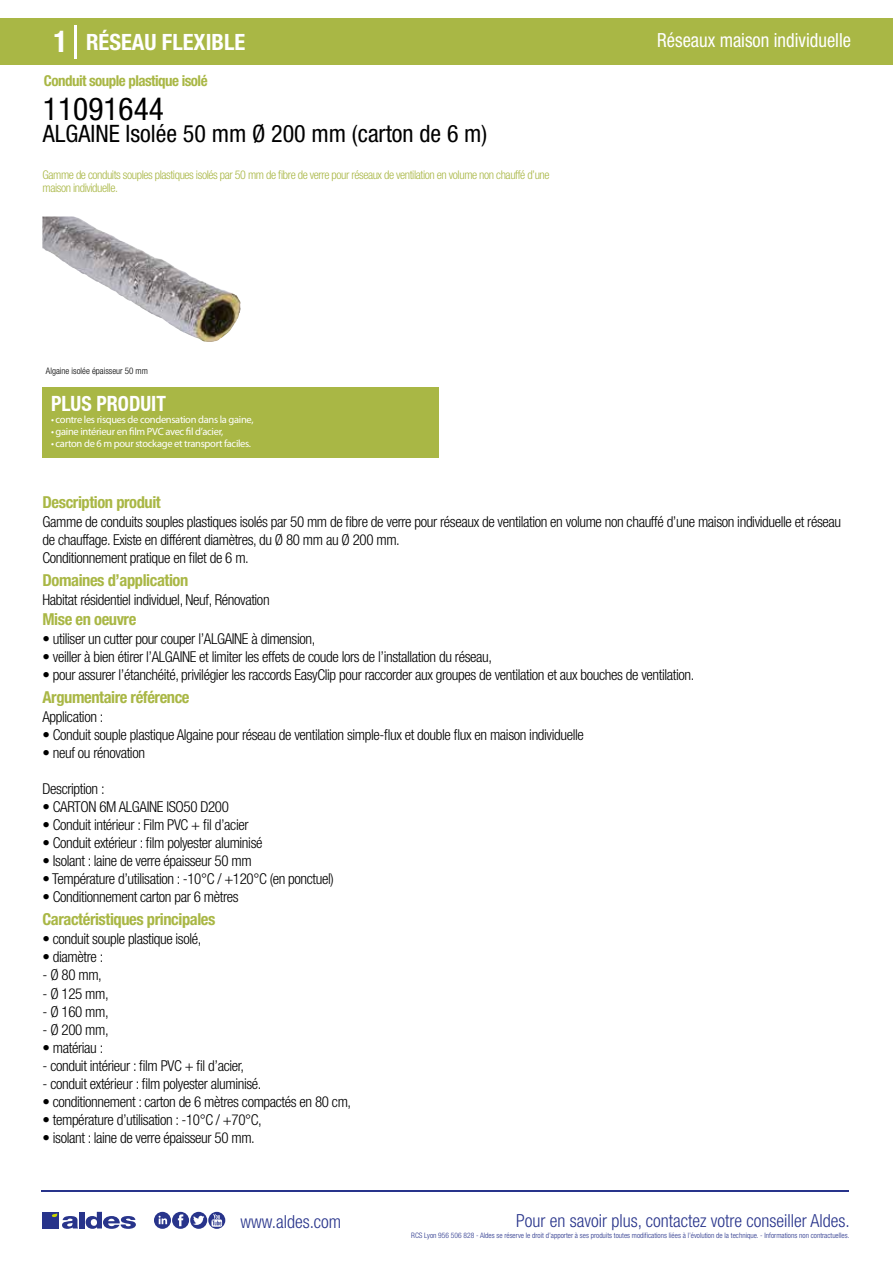
<style>
.page{position:relative;width:893px;height:1263px;background:#fff}
.page>*{position:absolute;margin:0;border:0;box-sizing:border-box;transform-origin:0 0}
.t1{font:condensed 31.5px "Helvetica Neue LT Std";color:#000}
.t2{font:condensed 24px "Helvetica Neue LT Std";color:#000}
.t3{font:700 condensed 22.5px "Helvetica Neue LT Std";color:#fff}
.t4{font:700 condensed 21px "Helvetica Neue";color:#fff;scale:.95 1}
.t5{font:condensed 19.5px "Helvetica Neue LT Std";color:#fff;scale:.95 1}
.t6{font:300 condensed 18px "Helvetica Neue";color:#28348b}
.t7{font:700 condensed 16.5px "Helvetica Neue LT Std";letter-spacing:-.025em;color:#a9b745}
.t8{font:300 condensed 15px/18px "Helvetica Neue LT Std";letter-spacing:-.025em;color:#000}
.t9{font:700 condensed 15px "Helvetica Neue LT Std";letter-spacing:-.035em;color:#a9b745}
.t10{font:300 condensed 12px/13.5px "Helvetica Neue LT Std";letter-spacing:-.035em;color:#a9b745}
.t11{font:10.5px "Myriad Pro";letter-spacing:-.03em;color:#fff}
.t12{font:300 condensed 9px "Helvetica Neue";color:#000}
.t13{font:300 condensed 7.5px "Helvetica Neue";color:#28348b}
.s1{font-size:30px}
</style>
<div class="page">
<div style="left:0;top:18px;width:893px;height:46px;background:#a9b745"></div>
<div style="left:43px;top:387px;width:396px;height:70px;background:#a9b745"></div>
<hr style="left:74px;top:25px;width:2px;height:33px;background:#fff">
<svg style="left:43px;top:216px;width:198px;height:126px"></svg>
<hr style="left:41px;top:1190px;width:808px;height:1px;background:#28348b">
<svg style="left:154px;top:1212px;width:71px;height:17px"></svg>
<div style="left:42px;top:1212px;width:17px;height:16px;background:#28348b"></div>
<div style="left:79px;top:1212px;width:5px;height:16px;background:#28348b"></div>
<svg style="left:86px;top:1212px;width:50px;height:17px"></svg>
<svg style="left:52px;top:1213px;width:26px;height:16px"></svg>
<h3 class="t3" style="left:54px;top:28px;width:193px"><span class="s1">1</span> RÉSEAU FLEXIBLE</h3>
<h3 class="t5" style="left:657px;top:29px;width:205px">Réseaux maison individuelle</h3>
<p class="t9" style="left:44px;top:71px;width:165px">Conduit souple plastique isolé</p>
<h1 class="t1" style="left:43px;top:91px;width:122px">11091644</h1>
<h2 class="t2" style="left:43px;top:120px;width:446px">ALGAINE Isolée 50 mm Ø 200 mm (carton de 6 m)</h2>
<p class="t10" style="left:43px;top:167px;width:509px">Gamme de conduits souples plastiques isolés par 50 mm de fibre de verre pour réseaux de ventilation en volume non chauffé d’une maison individuelle.</p>
<p class="t12" style="left:46px;top:365px;width:104px">Algaine isolée épaisseur 50 mm</p>
<h3 class="t4" style="left:51px;top:391px;width:122px">PLUS PRODUIT</h3>
<p class="t11" style="left:51px;top:413px;width:204px">• contre les risques de condensation dans la gaine,</p>
<p class="t11" style="left:51px;top:425px;width:174px">• gaine intérieur en film PVC avec fil d’acier,</p>
<p class="t11" style="left:51px;top:437px;width:202px">• carton de 6 m pour stockage et transport faciles.</p>
<p class="t7" style="left:43px;top:492px;width:120px">Description produit</p>
<p class="t8" style="left:43px;top:513px;width:800px">Gamme de conduits souples plastiques isolés par 50 mm de fibre de verre pour réseaux de ventilation en volume non chauffé d’une maison individuelle et réseau de chauffage. Existe en différent diamètres, du Ø 80 mm au Ø 200 mm.<br>Conditionnement pratique en filet de 6 m.</p>
<p class="t8" style="left:43px;top:590px;width:229px">Habitat résidentiel individuel, Neuf, Rénovation</p>
<p class="t8" style="left:43px;top:630px;width:274px">• utiliser un cutter pour couper l’ALGAINE à dimension,</p>
<p class="t8" style="left:43px;top:648px;width:451px">• veiller à bien étirer l’ALGAINE et limiter les effets de coude lors de l’installation du réseau,</p>
<p class="t8" style="left:43px;top:666px;width:653px">• pour assurer l’étanchéité, privilégier les raccords EasyClip pour raccorder aux groupes de ventilation et aux bouches de ventilation.</p>
<p class="t7" style="left:43px;top:570px;width:147px">Domaines d’application</p>
<p class="t7" style="left:43px;top:609px;width:95px">Mise en oeuvre</p>
<p class="t7" style="left:43px;top:687px;width:149px">Argumentaire référence</p>
<p class="t8" style="left:43px;top:708px;width:62px">Application :</p>
<p class="t8" style="left:43px;top:726px;width:543px">• Conduit souple plastique Algaine pour réseau de ventilation simple-flux et double flux en maison individuelle</p>
<p class="t8" style="left:43px;top:744px;width:104px">• neuf ou rénovation</p>
<p class="t8" style="left:43px;top:780px;width:64px">Description :</p>
<p class="t8" style="left:43px;top:798px;width:188px">• CARTON 6M ALGAINE ISO50 D200</p>
<p class="t8" style="left:43px;top:816px;width:208px">• Conduit intérieur : Film PVC + fil d’acier</p>
<p class="t8" style="left:43px;top:834px;width:221px">• Conduit extérieur : film polyester aluminisé</p>
<p class="t8" style="left:43px;top:852px;width:211px">• Isolant : laine de verre épaisseur 50 mm</p>
<p class="t8" style="left:43px;top:870px;width:293px">• Température d’utilisation : -10°C / +120°C (en ponctuel)</p>
<p class="t8" style="left:43px;top:888px;width:198px">• Conditionnement carton par 6 mètres</p>
<p class="t7" style="left:43px;top:909px;width:174px">Caractéristiques principales</p>
<p class="t8" style="left:43px;top:930px;width:160px">• conduit souple plastique isolé,</p>
<p class="t8" style="left:43px;top:948px;width:62px">• diamètre :</p>
<p class="t8" style="left:43px;top:966px;width:61px">- Ø 80 mm,</p>
<p class="t8" style="left:43px;top:984px;width:68px">- Ø 125 mm,</p>
<p class="t8" style="left:43px;top:1002px;width:68px">- Ø 160 mm,</p>
<p class="t8" style="left:43px;top:1020px;width:68px">- Ø 200 mm,</p>
<p class="t8" style="left:43px;top:1038px;width:62px">• matériau :</p>
<p class="t8" style="left:43px;top:1056px;width:203px">- conduit intérieur : film PVC + fil d’acier,</p>
<p class="t8" style="left:43px;top:1074px;width:221px">- conduit extérieur : film polyester aluminisé.</p>
<p class="t8" style="left:43px;top:1092px;width:310px">• conditionnement : carton de 6 mètres compactés en 80 cm,</p>
<p class="t8" style="left:43px;top:1110px;width:221px">• température d’utilisation : -10°C / +70°C,</p>
<p class="t8" style="left:43px;top:1128px;width:214px">• isolant : laine de verre épaisseur 50 mm.</p>
<p class="t6" style="left:240px;top:1211px;width:102px">www.aldes.com</p>
<p class="t6" style="left:516px;top:1211px;width:335px">Pour en savoir plus, contactez votre conseiller Aldes.</p>
<p class="t13" style="left:411px;top:1230px;width:440px">RCS Lyon 956 506 828 - Aldes se réserve le droit d’apporter à ses produits toutes modifications liées à l’évolution de la technique. - Informations non contractuelles.</p>
</div>
